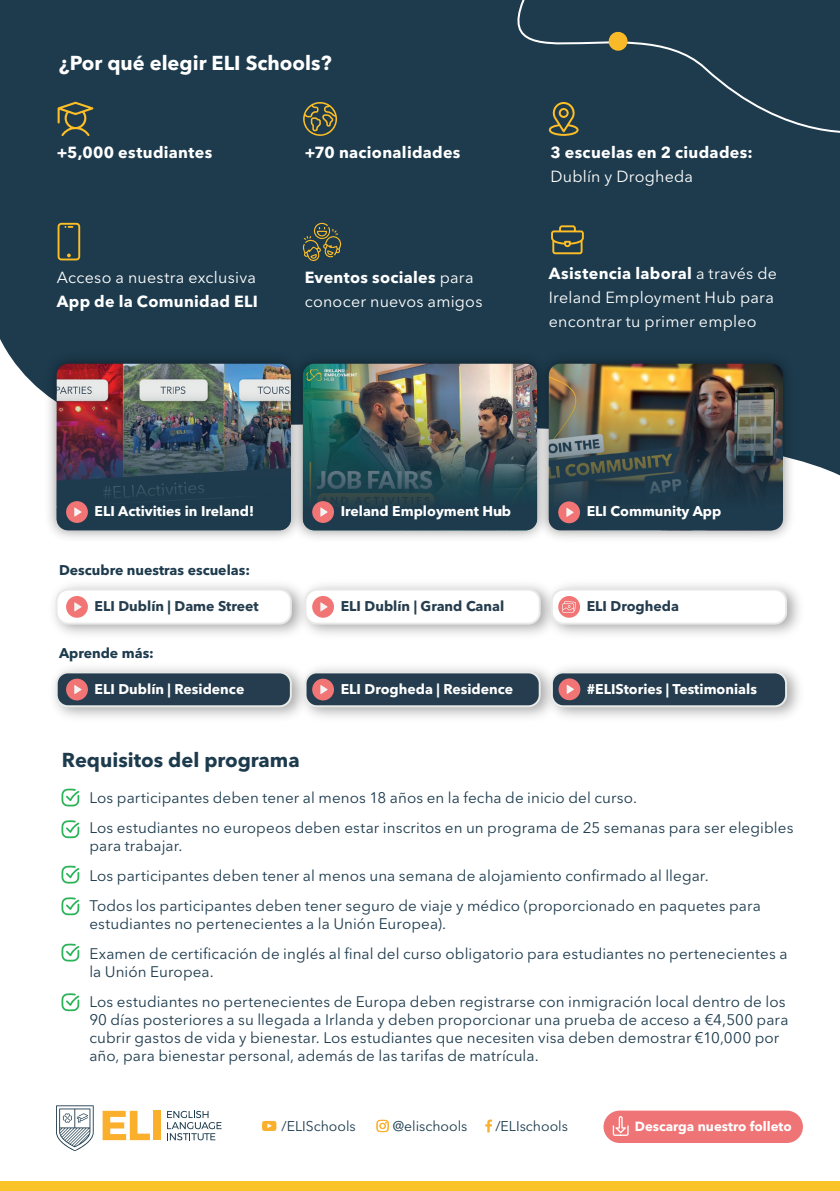
<style>
.page{position:relative;width:840px;height:1191px;background:#fff}
.page>*{position:absolute;margin:0;border:0;box-sizing:border-box;transform-origin:0 0}
.t1{font:700 20px "Avenir Next LT Pro";color:#fff}
.t2{font:700 20px "Avenir Next LT Pro";color:#1d3b4d}
.t3{font:16px/24px "Avenir Next LT Pro";letter-spacing:.015em;color:#fff}
.t4{font:700 16px "Avenir Next LT Pro";letter-spacing:.02em;color:#fff}
.t5{font:15.2px/30px "Avenir Next LT Pro";letter-spacing:.005em;color:#1d3b4d}
.t6{font:700 14px "Avenir Next LT Pro";color:#fff}
.t7{font:700 14px "Avenir Next LT Pro";color:#253d4e}
.t8{font:700 14px "Avenir Next LT Pro";color:#1d3b4d}
.t9{font:14px "Avenir Next LT Pro";color:#1d3b4d}
.t10{font:700 13.2px "Avenir Next LT Pro";color:#fff}
.s1{font-weight:700}
</style>
<div class="page">
<div style="left:0;top:0;width:839px;height:475px;background:#1d3b4d"></div>
<svg style="left:61px;top:788px;width:18px;height:18px"></svg>
<svg style="left:61px;top:820px;width:18px;height:18px"></svg>
<svg style="left:61px;top:865px;width:18px;height:18px"></svg>
<svg style="left:61px;top:897px;width:18px;height:18px"></svg>
<svg style="left:61px;top:943px;width:18px;height:18px"></svg>
<svg style="left:61px;top:993px;width:18px;height:18px"></svg>
<div style="left:457px;top:0;width:382px;height:147px;background:#1d3b4d"></div>
<svg style="left:58px;top:102px;width:35px;height:34px"></svg>
<svg style="left:303px;top:102px;width:34px;height:34px"></svg>
<svg style="left:548px;top:101px;width:31px;height:35px"></svg>
<svg style="left:550px;top:225px;width:33px;height:29px"></svg>
<svg style="left:302px;top:222px;width:39px;height:40px"></svg>
<svg style="left:58px;top:223px;width:22px;height:37px"></svg>
<img style="left:8px;top:346px;width:273px;height:192px">
<img style="left:57px;top:364px;width:224px;height:166px">
<img style="left:281px;top:346px;width:219px;height:192px">
<img style="left:303px;top:364px;width:197px;height:166px">
<img style="left:500px;top:346px;width:331px;height:192px">
<img style="left:548px;top:364px;width:234px;height:166px">
<div style="left:66px;top:596px;width:22px;height:22px;background:#f27576;border-radius:50%"></div>
<svg style="left:74px;top:602px;width:8px;height:9px"></svg>
<div style="left:56px;top:588px;width:236px;height:36px;border:2px solid #e8eae8;border-radius:11px"></div>
<div style="left:305px;top:589px;width:234px;height:34px;background:#fff;border-radius:11px"></div>
<div style="left:312px;top:596px;width:22px;height:22px;background:#f27576;border-radius:50%"></div>
<svg style="left:320px;top:602px;width:7px;height:9px"></svg>
<div style="left:304px;top:588px;width:236px;height:36px;border:2px solid #e8eae8;border-radius:11px"></div>
<img style="left:539px;top:585px;width:260px;height:49px">
<div style="left:551px;top:589px;width:234px;height:34px;background:#fff;border-radius:11px"></div>
<div style="left:558px;top:596px;width:21px;height:22px;background:#f27576;border-radius:50%"></div>
<svg style="left:562px;top:601px;width:13px;height:12px"></svg>
<div style="left:550px;top:588px;width:236px;height:36px;border:2px solid #e8eae8;border-radius:11px"></div>
<div style="left:57px;top:672px;width:234px;height:34px;background:#253d4e;border-radius:11px"></div>
<div style="left:66px;top:678px;width:22px;height:22px;background:#f27576;border-radius:50%"></div>
<svg style="left:74px;top:685px;width:8px;height:9px"></svg>
<div style="left:56px;top:671px;width:236px;height:36px;border:2px solid #e8eae8;border-radius:11px"></div>
<div style="left:305px;top:672px;width:234px;height:34px;background:#253d4e;border-radius:11px"></div>
<div style="left:312px;top:678px;width:22px;height:22px;background:#f27576;border-radius:50%"></div>
<svg style="left:320px;top:685px;width:7px;height:9px"></svg>
<div style="left:304px;top:671px;width:236px;height:36px;border:2px solid #e8eae8;border-radius:11px"></div>
<img style="left:539px;top:668px;width:260px;height:49px">
<div style="left:551px;top:672px;width:234px;height:34px;background:#253d4e;border-radius:11px"></div>
<div style="left:558px;top:678px;width:22px;height:22px;background:#f27576;border-radius:50%"></div>
<svg style="left:566px;top:685px;width:7px;height:9px"></svg>
<div style="left:550px;top:671px;width:236px;height:36px;border:2px solid #e8eae8;border-radius:11px"></div>
<svg style="left:102px;top:1110px;width:48px;height:30px"></svg>
<div style="left:153px;top:1110px;width:8px;height:30px;background:#fbb02d"></div>
<svg style="left:167px;top:1110px;width:54px;height:30px"></svg>
<svg style="left:56px;top:1105px;width:38px;height:46px"></svg>
<svg style="left:262px;top:1120px;width:14px;height:11px"></svg>
<svg style="left:376px;top:1119px;width:12px;height:13px"></svg>
<svg style="left:485px;top:1119px;width:7px;height:13px"></svg>
<div style="left:0;top:1181px;width:839px;height:10px;background:#fac428"></div>
<div style="left:603px;top:1110px;width:199px;height:33px;background:#ef7476;border-radius:16px"></div>
<svg style="left:612px;top:1116px;width:16px;height:19px"></svg>
<svg style="left:607px;top:31px;width:21px;height:21px"></svg>
<h1 class="t1" style="left:59px;top:51px;width:274px">¿Por qué elegir ELI Schools?</h1>
<p class="t4" style="left:57px;top:143px;width:157px">+5,000 estudiantes</p>
<p class="t4" style="left:304px;top:143px;width:157px">+70 nacionalidades</p>
<p class="t4" style="left:550px;top:143px;width:204px">3 escuelas en 2 ciudades:</p>
<p class="t3" style="left:550px;top:164px;width:144px">Dublín y Drogheda</p>
<p class="t3" style="left:57px;top:265px;width:201px">Acceso a nuestra exclusiva</p>
<p class="t4" style="left:57px;top:291px;width:202px">App de la Comunidad ELI</p>
<p class="t3" style="left:304px;top:265px;width:179px"><span class="s1">Eventos sociales</span> para conocer nuevos amigos</p>
<p class="t3" style="left:548px;top:261px;width:229px"><span class="s1">Asistencia laboral</span> a través de<br>Ireland Employment Hub para encontrar tu primer empleo</p>
<p class="t6" style="left:95px;top:503px;width:161px">ELI Activities in Ireland!</p>
<p class="t6" style="left:340px;top:503px;width:172px">Ireland Employment Hub</p>
<p class="t6" style="left:586px;top:503px;width:136px">ELI Community App</p>
<p class="t8" style="left:59px;top:561px;width:192px">Descubre nuestras escuelas:</p>
<p class="t7" style="left:95px;top:597px;width:165px">ELI Dublín | Dame Street</p>
<p class="t7" style="left:340px;top:597px;width:165px">ELI Dublín | Grand Canal</p>
<p class="t7" style="left:586px;top:597px;width:94px">ELI Drogheda</p>
<p class="t8" style="left:59px;top:644px;width:96px">Aprende más:</p>
<p class="t6" style="left:95px;top:680px;width:151px">ELI Dublín | Residence</p>
<p class="t6" style="left:340px;top:680px;width:174px">ELI Drogheda | Residence</p>
<p class="t6" style="left:586px;top:680px;width:172px">#ELIStories | Testimonials</p>
<h1 class="t2" style="left:62px;top:747px;width:239px">Requisitos del programa</h1>
<p class="t5" style="left:89px;top:782px;width:705px">Los participantes deben tener al menos 18 años en la fecha de inicio del curso.<br>Los estudiantes no europeos deben estar inscritos en un programa de 25 semanas para ser elegibles</p>
<p class="t5" style="left:89px;top:830px;width:672px">para trabajar.<br>Los participantes deben tener al menos una semana de alojamiento confirmado al llegar.<br>Todos los participantes deben tener seguro de viaje y médico (proporcionado en paquetes para</p>
<p class="t5" style="left:89px;top:908px;width:699px">estudiantes no pertenecientes a la Unión Europea).<br>Examen de certificación de inglés al final del curso obligatorio para estudiantes no pertenecientes a</p>
<p class="t5" style="left:89px;top:956px;width:697px">la Unión Europea.<br>Los estudiantes no pertenecientes de Europa deben registrarse con inmigración local dentro de los</p>
<p class="t5" style="left:89px;top:1010px;width:700px;line-height:18px">90 días posteriores a su llegada a Irlanda y deben proporcionar una prueba de acceso a €4,500 para cubrir gastos de vida y bienestar. Los estudiantes que necesiten visa deben demostrar €10,000 por año, para bienestar personal, además de las tarifas de matrícula.</p>
<p class="t9" style="left:281px;top:1117px;width:76px">/ELISchools</p>
<p class="t9" style="left:393px;top:1117px;width:76px">@elischools</p>
<p class="t9" style="left:495px;top:1117px;width:74px">/ELIschools</p>
<p class="t10" style="left:634px;top:1118px;width:158px">Descarga nuestro folleto</p>
</div>
